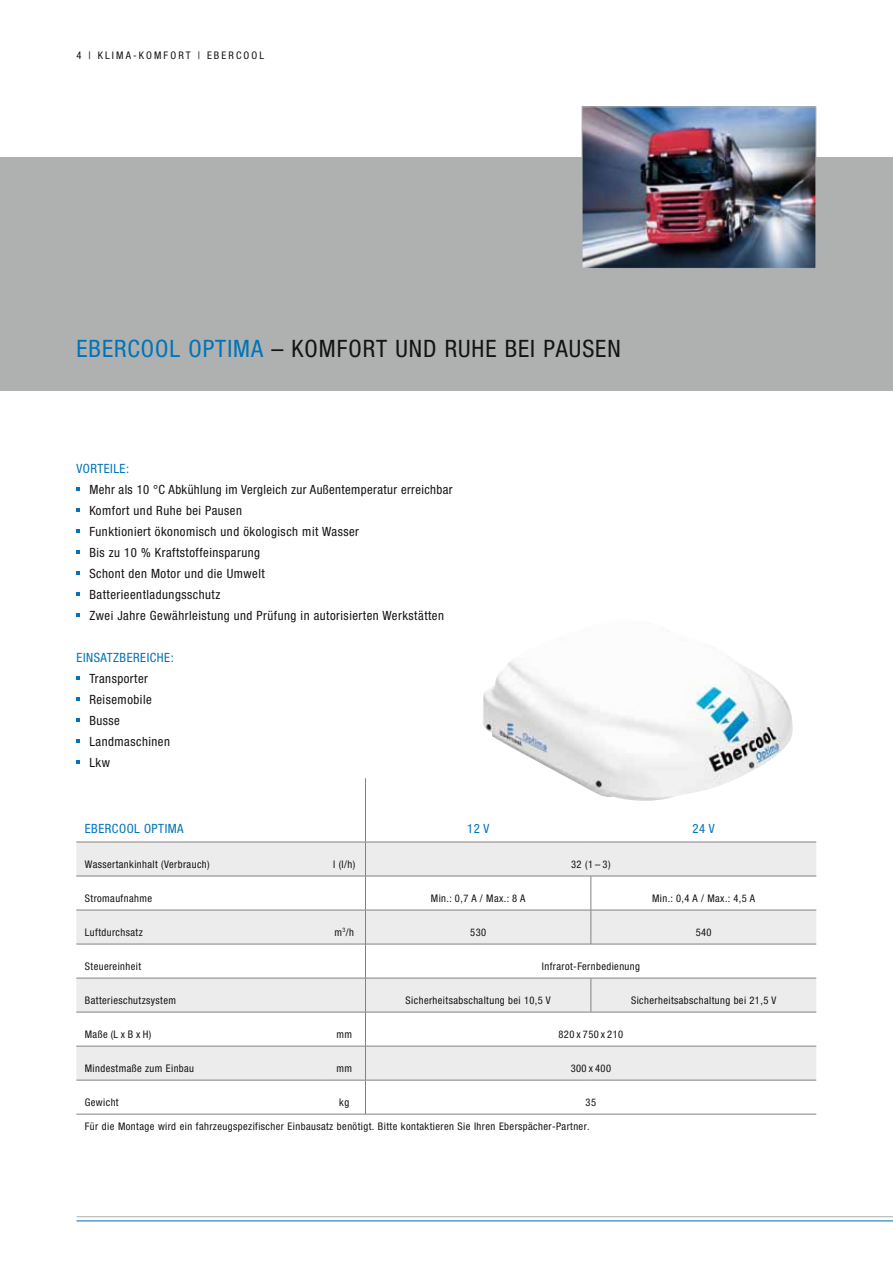
<style>
.page{position:relative;width:893px;height:1263px;background:#fff}
.page>*{position:absolute;margin:0;border:0;box-sizing:border-box;transform-origin:0 0}
.t1{font:condensed 24px "Helvetica Neue LTW1 G";letter-spacing:.04em;color:#141414}
.t2{font:condensed 24px "Helvetica Neue LTW1 G";letter-spacing:.04em;color:#0074b8}
.t3{font:condensed 12.75px/21px "Helvetica Neue LTW1 G";letter-spacing:.04em;color:#141414}
.t4{font:condensed 12.75px "Helvetica Neue LTW1 G";letter-spacing:.04em;color:#0074b8}
.t5{font:condensed 10.5px "Helvetica Neue LTW1 G";letter-spacing:.04em;color:#141414}
.s1{color:#0074b8}
</style>
<div class="page">
<hr style="left:77px;top:1216px;width:816px;height:1px;background:#afb0b0">
<hr style="left:77px;top:1220px;width:816px;height:1px;background:#0074b8">
<div style="left:0;top:157px;width:893px;height:234px;background:#afb0b0"></div>
<div style="left:76px;top:843px;width:740px;height:33px;background:#ececec"></div>
<svg style="left:76px;top:911px;width:740px;height:169px;fill:#ececec"></svg>
<hr style="left:365px;top:842px;width:1px;height:34px;background:#818281">
<hr style="left:365px;top:876px;width:226px;height:1px;background:#818281">
<hr style="left:365px;top:876px;width:1px;height:34px;background:#818281">
<hr style="left:591px;top:876px;width:225px;height:1px;background:#818281">
<hr style="left:365px;top:910px;width:226px;height:1px;background:#818281">
<hr style="left:365px;top:910px;width:1px;height:34px;background:#818281">
<hr style="left:591px;top:910px;width:225px;height:1px;background:#818281">
<hr style="left:365px;top:944px;width:226px;height:1px;background:#818281">
<hr style="left:365px;top:944px;width:1px;height:34px;background:#818281">
<hr style="left:591px;top:944px;width:225px;height:1px;background:#818281">
<hr style="left:365px;top:978px;width:226px;height:1px;background:#818281">
<hr style="left:365px;top:978px;width:1px;height:34px;background:#818281">
<hr style="left:591px;top:978px;width:225px;height:1px;background:#818281">
<hr style="left:365px;top:1012px;width:226px;height:1px;background:#818281">
<hr style="left:365px;top:1012px;width:1px;height:34px;background:#818281">
<hr style="left:591px;top:1012px;width:225px;height:1px;background:#818281">
<hr style="left:365px;top:1046px;width:226px;height:1px;background:#818281">
<hr style="left:365px;top:1046px;width:1px;height:34px;background:#818281">
<hr style="left:591px;top:1046px;width:225px;height:1px;background:#818281">
<hr style="left:365px;top:1080px;width:226px;height:1px;background:#818281">
<hr style="left:365px;top:1080px;width:1px;height:34px;background:#818281">
<hr style="left:591px;top:1080px;width:225px;height:1px;background:#818281">
<hr style="left:76px;top:876px;width:247px;height:1px;background:#818281">
<hr style="left:323px;top:876px;width:42px;height:1px;background:#818281">
<hr style="left:76px;top:910px;width:247px;height:1px;background:#818281">
<hr style="left:323px;top:910px;width:42px;height:1px;background:#818281">
<hr style="left:76px;top:944px;width:247px;height:1px;background:#818281">
<hr style="left:323px;top:944px;width:42px;height:1px;background:#818281">
<hr style="left:76px;top:978px;width:247px;height:1px;background:#818281">
<hr style="left:323px;top:978px;width:42px;height:1px;background:#818281">
<hr style="left:76px;top:1012px;width:247px;height:1px;background:#818281">
<hr style="left:323px;top:1012px;width:42px;height:1px;background:#818281">
<hr style="left:76px;top:1046px;width:247px;height:1px;background:#818281">
<hr style="left:323px;top:1046px;width:42px;height:1px;background:#818281">
<hr style="left:76px;top:1080px;width:247px;height:1px;background:#818281">
<hr style="left:323px;top:1080px;width:42px;height:1px;background:#818281">
<hr style="left:365px;top:778px;width:1px;height:64px;background:#818281">
<hr style="left:76px;top:1114px;width:247px;height:1px;background:#818281">
<hr style="left:323px;top:1114px;width:42px;height:1px;background:#818281">
<hr style="left:365px;top:1114px;width:226px;height:1px;background:#818281">
<hr style="left:591px;top:1114px;width:225px;height:1px;background:#818281">
<hr style="left:76px;top:842px;width:247px;height:1px;background:#818281">
<hr style="left:323px;top:842px;width:42px;height:1px;background:#818281">
<hr style="left:365px;top:842px;width:226px;height:1px;background:#818281">
<hr style="left:591px;top:842px;width:225px;height:1px;background:#818281">
<hr style="left:591px;top:876px;width:1px;height:34px;background:#818281">
<hr style="left:591px;top:910px;width:1px;height:34px;background:#818281">
<hr style="left:591px;top:978px;width:1px;height:34px;background:#818281">
<img style="left:583px;top:108px;width:231px;height:159px">
<div style="left:581px;top:106px;width:235px;height:163px;border:1px solid #afb0b0"></div>
<img style="left:483px;top:657px;width:310px;height:144px">
<p class="t5" style="left:77px;top:49px;width:29px">4 | Klima</p>
<p class="t5" style="left:133px;top:49px;width:15px">-Komfort</p>
<p class="t5" style="left:198px;top:49px;width:39px">| ebercool</p>
<p class="t2" style="left:77px;top:335px;width:52px">ebercool</p>
<p class="t2" style="left:188px;top:335px;width:40px">optima</p>
<p class="t1" style="left:271px;top:335px;width:311px">– KOMFORT UN D RUHE BEI PAUSEN</p>
<p class="t4" style="left:77px;top:461px;width:8px">vort</p>
<p class="t3" style="left:89px;top:458px;width:365px;text-indent:15px"><span class="s1">eile:<br></span>Mehr als 10 °C Abkühlung im Vergleich zur Außentemperatur erreichbar Komfort und Ruhe bei Pausen<br>Funktioniert ökonomisch und ökologisch mit Wasser<br>Bis zu 10 % Kraftstoffeinsparung<br>Schont den Motor und die Umwelt<br>Batterieentladungsschutz<br>Zwei Jahre Gewährleistung und Prüfung in autorisierten Werkstätten</p>
<p class="t4" style="left:77px;top:650px;width:99px">einsatzbereich e:</p>
<p class="t3" style="left:89px;top:668px;width:60px">Transporter</p>
<p class="t3" style="left:89px;top:689px;width:64px">Reisemobile</p>
<p class="t3" style="left:80px;top:710px;width:41px">Busse</p>
<p class="t3" style="left:89px;top:731px;width:82px">Landmaschinen</p>
<p class="t3" style="left:89px;top:752px;width:22px">Lkw</p>
<p class="t4" style="left:85px;top:821px;width:28px">ebercool</p>
<p class="t4" style="left:144px;top:821px;width:22px">optima</p>
<p class="t4" style="left:467px;top:821px;width:24px">12 V</p>
<p class="t4" style="left:692px;top:821px;width:24px">24 V</p>
<p class="t5" style="left:85px;top:858px;width:126px">Wassertankinhalt (Verbrauch)</p>
<p class="t5" style="left:333px;top:858px;width:24px">l (l/h)</p>
<p class="t5" style="left:571px;top:858px;width:41px">32 (1 – 3)</p>
<p class="t5" style="left:85px;top:892px;width:69px">Stromaufnahme</p>
<p class="t5" style="left:431px;top:892px;width:96px">Min.: 0,7 A / Max.: 8 A</p>
<p class="t5" style="left:652px;top:892px;width:105px">Min.: 0,4 A / Max.: 4,5 A</p>
<p class="t5" style="left:85px;top:926px;width:60px">Luftdurchsatz</p>
<p class="t5" style="left:335px;top:926px;width:21px">m<sup>3</sup>/h</p>
<p class="t5" style="left:470px;top:926px;width:17px">530</p>
<p class="t5" style="left:696px;top:926px;width:17px">540</p>
<p class="t5" style="left:85px;top:960px;width:58px">Steuereinheit</p>
<p class="t5" style="left:542px;top:960px;width:100px">Infrarot-Fernbedienung</p>
<p class="t5" style="left:85px;top:994px;width:93px">Batterieschutzsystem</p>
<p class="t5" style="left:406px;top:994px;width:147px">Sicherheitsabschaltung bei 10,5 V</p>
<p class="t5" style="left:631px;top:994px;width:147px">Sicherheitsabschaltung bei 21,5 V</p>
<p class="t5" style="left:85px;top:1028px;width:68px">Maße (L x B x H)</p>
<p class="t5" style="left:336px;top:1028px;width:17px">mm</p>
<p class="t5" style="left:558px;top:1028px;width:66px">820 x 750 x 210</p>
<p class="t5" style="left:85px;top:1062px;width:111px">Mindestmaße zum Einbau</p>
<p class="t5" style="left:336px;top:1062px;width:17px">mm</p>
<p class="t5" style="left:571px;top:1062px;width:42px">300 x 400</p>
<p class="t5" style="left:85px;top:1096px;width:35px">Gewicht</p>
<p class="t5" style="left:339px;top:1096px;width:11px">kg</p>
<p class="t5" style="left:586px;top:1096px;width:12px">35</p>
<p class="t5" style="left:85px;top:1120px;width:506px">Für die Montage wird ein fahrzeugspezifischer Einbausatz benötigt. Bitte kontaktieren Sie Ihren Eberspächer-Partner.</p>
</div>
